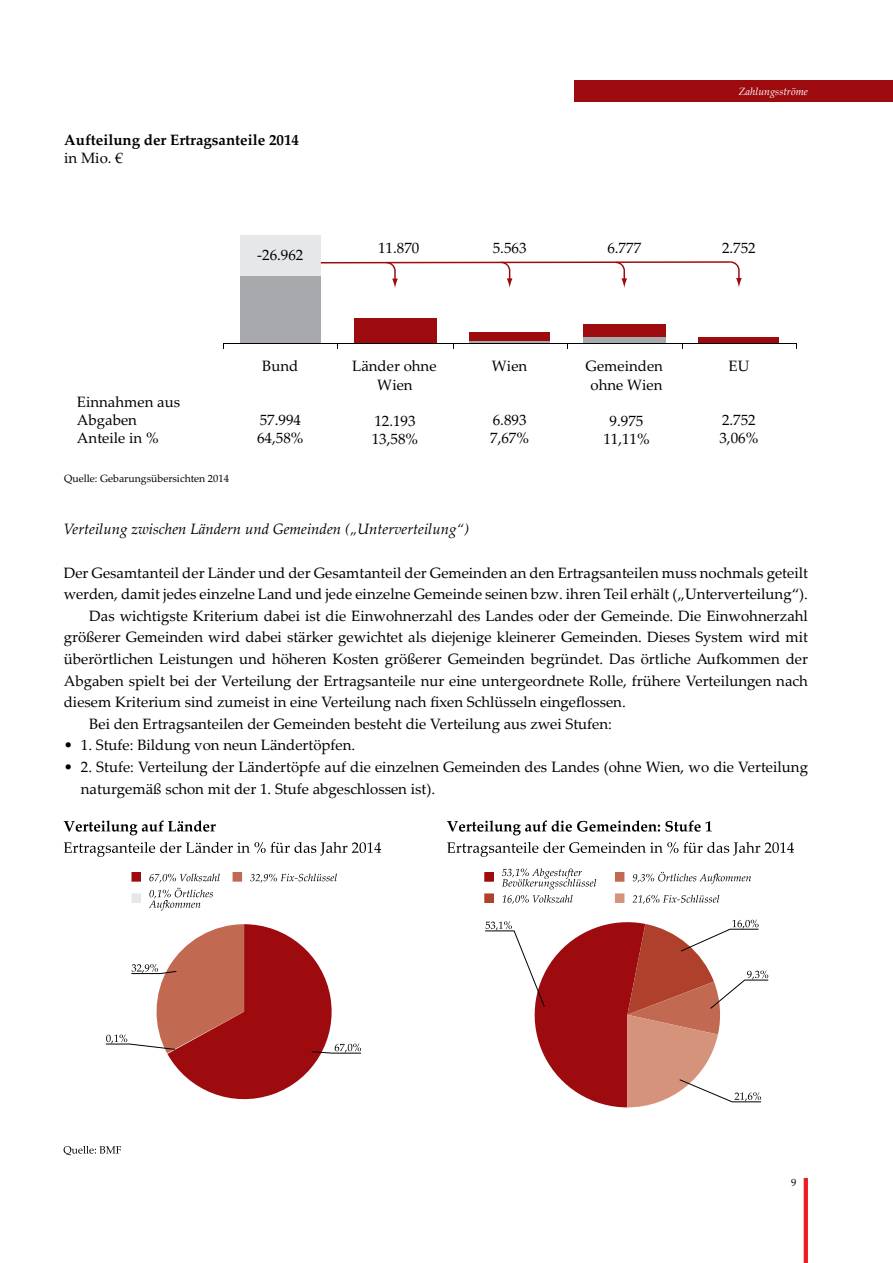
<style>
.page{position:relative;width:893px;height:1263px;background:#fff}
.page>*{position:absolute;margin:0;border:0;box-sizing:border-box;transform-origin:0 0}
.t1{font:15px/18px "Palatino Linotype";color:#000}
.t2{font:italic 15px "Palatino Linotype";color:#000}
.t3{font:700 15px "Palatino Linotype";color:#000}
.t4{font:10.5px "Palatino Linotype";color:#000}
.t5{font:italic 10.5px "Palatino Linotype";color:#fff}
</style>
<div class="page">
<hr style="left:804px;top:1178px;width:4px;height:85px;background:#ed1d24">
<div style="left:574px;top:81px;width:319px;height:21px;background:#9e0b0f"></div>
<svg style="left:64px;top:842px;width:317px;height:15px"></svg>
<svg style="left:64px;top:820px;width:152px;height:15px"></svg>
<svg style="left:64px;top:1146px;width:57px;height:9px"></svg>
<svg style="left:105px;top:924px;width:256px;height:176px"></svg>
<div style="left:132px;top:873px;width:8px;height:8px;background:#9e0b0f"></div>
<div style="left:132px;top:872px;width:9px;height:9px;border:1px solid #9e0b0f"></div>
<div style="left:132px;top:894px;width:8px;height:8px;background:#e6e7e8"></div>
<div style="left:132px;top:894px;width:9px;height:9px;border:1px solid #e6e7e8"></div>
<svg style="left:149px;top:873px;width:71px;height:37px"></svg>
<div style="left:233px;top:873px;width:9px;height:8px;background:#c26951"></div>
<div style="left:233px;top:872px;width:9px;height:9px;border:1px solid #c26951"></div>
<svg style="left:250px;top:873px;width:87px;height:10px"></svg>
<div style="left:240px;top:276px;width:81px;height:68px;background:#a7a9ac"></div>
<svg style="left:469px;top:340px;width:81px;height:3px"></svg>
<div style="left:583px;top:337px;width:82px;height:7px;background:#a7a9ac"></div>
<div style="left:240px;top:235px;width:81px;height:41px;background:#e6e7e8"></div>
<div style="left:354px;top:319px;width:82px;height:24px;background:#9e0b0f"></div>
<div style="left:469px;top:332px;width:81px;height:8px;background:#9e0b0f"></div>
<div style="left:583px;top:324px;width:82px;height:13px;background:#9e0b0f"></div>
<div style="left:698px;top:337px;width:81px;height:7px;background:#9e0b0f"></div>
<hr style="left:224px;top:343px;width:573px;height:1px;background:#000">
<svg style="left:321px;top:261px;width:421px;height:27px"></svg>
<svg style="left:447px;top:842px;width:347px;height:15px"></svg>
<svg style="left:447px;top:820px;width:265px;height:15px"></svg>
<svg style="left:485px;top:919px;width:284px;height:188px"></svg>
<div style="left:485px;top:873px;width:8px;height:8px;background:#9e0b0f"></div>
<div style="left:485px;top:872px;width:8px;height:9px;border:1px solid #9e0b0f"></div>
<svg style="left:502px;top:868px;width:94px;height:21px"></svg>
<div style="left:485px;top:894px;width:8px;height:8px;background:#af402b"></div>
<div style="left:485px;top:894px;width:8px;height:9px;border:1px solid #af402b"></div>
<svg style="left:502px;top:895px;width:71px;height:9px"></svg>
<div style="left:615px;top:873px;width:9px;height:8px;background:#c26951"></div>
<div style="left:615px;top:872px;width:9px;height:9px;border:1px solid #c26951"></div>
<svg style="left:633px;top:872px;width:118px;height:12px"></svg>
<div style="left:615px;top:894px;width:9px;height:8px;background:#d5937c"></div>
<div style="left:615px;top:894px;width:9px;height:9px;border:1px solid #d5937c"></div>
<svg style="left:632px;top:895px;width:87px;height:9px"></svg>
<p class="t3" style="left:64px;top:129px;width:236px">Aufteilung der Ertragsanteile 2014</p>
<p class="t1" style="left:64px;top:148px;width:60px">in Mio. €</p>
<p class="t1" style="left:257px;top:245px;width:48px">-26.962</p>
<p class="t1" style="left:77px;top:392px;width:105px">Einnahmen aus<br>Abgaben<br>Anteile in %</p>
<p class="t4" style="left:64px;top:471px;width:166px">Quelle: Gebarungsübersichten 2014</p>
<p class="t1" style="left:262px;top:356px;width:38px">Bund</p>
<p class="t1" style="left:257px;top:410px;width:48px">57.994<br>64,58%</p>
<p class="t5" style="left:738px;top:84px;width:71px">Zahlungsströme</p>
<p class="t1" style="left:378px;top:238px;width:43px">11.870</p>
<p class="t1" style="left:493px;top:238px;width:35px">5.563</p>
<p class="t1" style="left:607px;top:238px;width:35px">6.777</p>
<p class="t1" style="left:722px;top:238px;width:35px">2.752</p>
<p class="t1" style="left:352px;top:356px;width:86px;line-height:19.4px;text-align:center">Länder ohne<br>Wien</p>
<p class="t1" style="left:372px;top:412px;width:48px">12.193<br>13,58%</p>
<p class="t1" style="left:492px;top:356px;width:37px">Wien</p>
<p class="t1" style="left:490px;top:410px;width:40px">6.893<br>7,67%</p>
<p class="t1" style="left:586px;top:356px;width:79px;line-height:19.4px;text-align:center">Gemeinden ohne Wien</p>
<p class="t1" style="left:603px;top:412px;width:48px;text-align:center">9.975<br>11,11%</p>
<p class="t1" style="left:728px;top:356px;width:22px">EU</p>
<p class="t1" style="left:719px;top:410px;width:40px">2.752<br>3,06%</p>
<p class="t2" style="left:64px;top:519px;width:407px">Verteilung zwischen Ländern und Gemeinden („Unterverteilung“)</p>
<p class="t1" style="left:64px;top:563px;width:746px">Der Gesamtanteil der Länder und der Gesamtanteil der Gemeinden an den Ertragsanteilen muss nochmals geteilt</p>
<p class="t1" style="left:64px;top:585px;width:746px">werden, damit jedes einzelne Land und jede einzelne Gemeinde seinen bzw. ihren Teil erhält („Unterverteilung“).</p>
<p class="t1" style="left:89px;top:606px;width:720px">Das wichtigste Kriterium dabei ist die Einwohnerzahl des Landes oder der Gemeinde. Die Einwohnerzahl</p>
<p class="t1" style="left:64px;top:628px;width:746px">größerer Gemeinden wird dabei stärker gewichtet als diejenige kleinerer Gemeinden. Dieses System wird mit</p>
<p class="t1" style="left:64px;top:649px;width:746px">überörtlichen Leistungen und höheren Kosten größerer Gemeinden begründet. Das örtliche Aufkommen der</p>
<p class="t1" style="left:64px;top:671px;width:746px">Abgaben spielt bei der Verteilung der Ertragsanteile nur eine untergeordnete Rolle, frühere Verteilungen nach</p>
<p class="t1" style="left:64px;top:693px;width:563px">diesem Kriterium sind zumeist in eine Verteilung nach fixen Schlüsseln eingeflossen.</p>
<p class="t1" style="left:89px;top:714px;width:524px">Bei den Ertragsanteilen der Gemeinden besteht die Verteilung aus zwei Stufen:</p>
<p class="t1" style="left:64px;top:736px;width:293px">• 1. Stufe: Bildung von neun Ländertöpfen.</p>
<p class="t1" style="left:81px;top:756px;width:729px;line-height:21.6px;text-indent:-17px">• 2. Stufe: Verteilung der Ländertöpfe auf die einzelnen Gemeinden des Landes (ohne Wien, wo die Verteilung naturgemäß schon mit der 1. Stufe abgeschlossen ist).</p>
<p class="t4" style="left:791px;top:1174px;width:7px">9</p>
</div>
